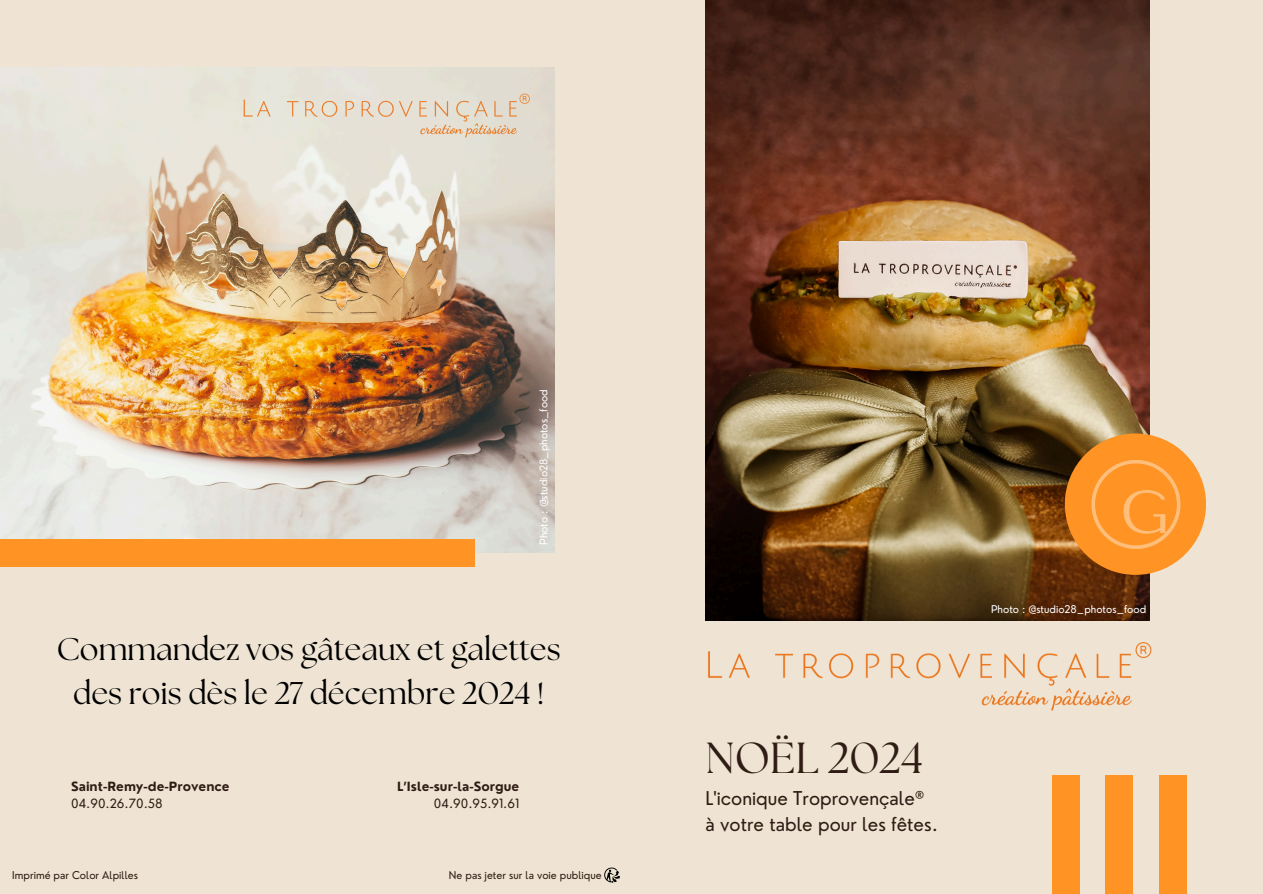
<style>
.page{position:relative;width:1263px;height:894px;background:#fff}
.page>*{position:absolute;margin:0;border:0;box-sizing:border-box;transform-origin:0 0}
.t1{font:43.35px "The Seasons";color:#2e1c15}
.t2{font:31.35px/43.8px "The Seasons";color:#000;text-align:center}
.t3{font:18.6px/25.5px "Nourd";color:#2e1c15}
.t4{font:700 12.45px/16.5px "Nourd";color:#2e1c15;text-align:right}
.t5{font:10.5px "Nourd";color:#fff}
.t6{font:10.5px "Nourd";color:#2e1c15}
.s1{font-weight:400}
</style>
<div class="page">
<div style="left:0;top:0;width:1263px;height:893px;background:#efe4d3"></div>
<img style="left:705px;top:0;width:445px;height:619px">
<div style="left:1052px;top:775px;width:28px;height:118px;background:#ff9425"></div>
<div style="left:1105px;top:775px;width:28px;height:118px;background:#ff9425"></div>
<div style="left:1159px;top:775px;width:28px;height:118px;background:#ff9425"></div>
<img style="left:705px;top:619px;width:447px;height:92px">
<img style="left:1026px;top:424px;width:180px;height:150px">
<img style="left:0;top:67px;width:555px;height:485px">
<div style="left:0;top:539px;width:475px;height:27px;background:#ff9425"></div>
<svg style="left:604px;top:867px;width:16px;height:15px"></svg>
<img style="left:211px;top:80px;width:344px;height:74px">
<p class="t5" style="left:537px;top:544px;width:157px;rotate:-90deg">Photo : @studio28_photos_food</p>
<p class="t2" style="left:57px;top:628px;width:505px">Commandez vos gâteaux et galettes des rois dès le 27 décembre 2024 !</p>
<p class="t4" style="left:71px;top:777px;width:160px;text-align:left">Saint-Remy-de-Provence<br><span class="s1">04.90.26.70.58</span></p>
<h1 class="t6" style="left:12px;top:868px;width:127px">Imprimé par Color Alpilles</h1>
<p class="t4" style="left:397px;top:777px;width:124px">L’Isle-sur-la-Sorgue<br><span class="s1">04.90.95.91.61</span></p>
<p class="t6" style="left:449px;top:868px;width:154px">Ne pas jeter sur la voie publique</p>
<h4 class="t1" style="left:705px;top:738px;width:219px">NOËL 2024</h4>
<h4 class="t3" style="left:705px;top:785px;width:234px">L'iconique Troprovençale® à votre table pour les fêtes.</h4>
<p class="t5" style="left:991px;top:602px;width:157px">Photo : @studio28_photos_food</p>
</div>
